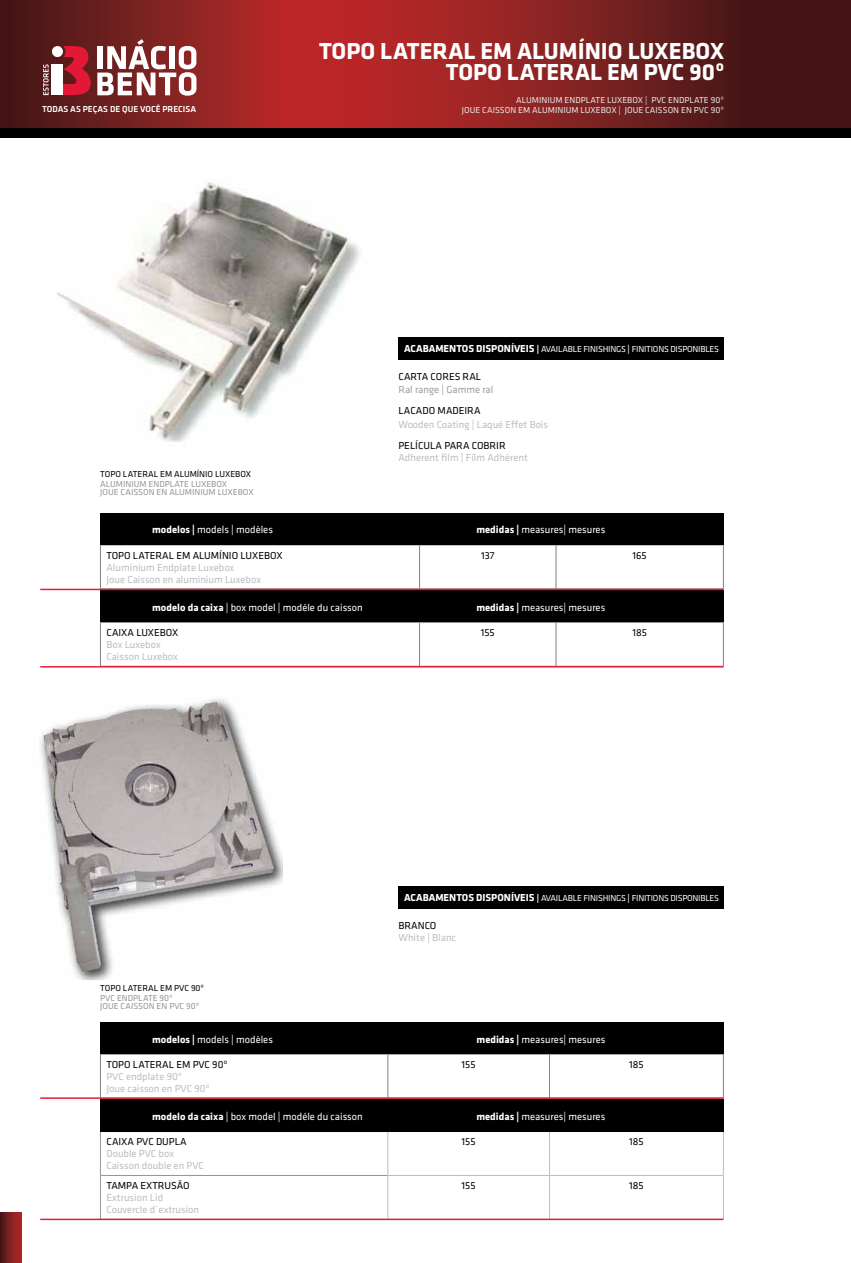
<style>
.page{position:relative;width:851px;height:1263px;background:#fff}
.page>*{position:absolute;margin:0;border:0;box-sizing:border-box;transform-origin:0 0}
.t1{font:700 24px/21px "Klavika";color:#fff;text-align:right}
.t2{font:10.5px/12px "Klavika";color:#bcbec0}
.t3{font:10.5px "Klavika";color:#fff}
.t4{font:10.5px "Klavika";color:#000}
.t5{font:10.5px "Klavika";color:#9d9fa2}
.t6{font:9px "Klavika";letter-spacing:-.025em;color:#fff}
.t7{font:9px "Klavika";color:#e6e7e8}
.t8{font:9px/8.6px "Klavika";color:#939598}
.t9{font:9px "Klavika";color:#000}
.t10{font:500 9px "Klavika";color:#fff}
.s1{font-weight:700;font-size:10.5px}
.s2{font-weight:700}
.s3{font-weight:500}
</style>
<div class="page">
<svg style="left:0;top:1212px;width:21px;height:51px"></svg>
<svg style="left:0;top:0;width:850px;height:129px;background:#7e1f1f"></svg>
<div style="left:0;top:129px;width:850px;height:9px;background:#000"></div>
<svg style="left:43px;top:39px;width:153px;height:57px"></svg>
<hr style="left:100px;top:545px;width:319px;height:1px;background:#808285">
<hr style="left:100px;top:545px;width:1px;height:44px;background:#808285">
<hr style="left:419px;top:545px;width:137px;height:1px;background:#808285">
<hr style="left:419px;top:545px;width:1px;height:44px;background:#808285">
<hr style="left:556px;top:545px;width:167px;height:1px;background:#808285">
<hr style="left:555px;top:545px;width:1px;height:44px;background:#808285">
<hr style="left:723px;top:545px;width:1px;height:44px;background:#808285">
<hr style="left:100px;top:622px;width:319px;height:1px;background:#808285">
<hr style="left:100px;top:622px;width:1px;height:44px;background:#808285">
<hr style="left:419px;top:622px;width:137px;height:1px;background:#808285">
<hr style="left:419px;top:622px;width:1px;height:44px;background:#808285">
<hr style="left:556px;top:622px;width:167px;height:1px;background:#808285">
<hr style="left:555px;top:622px;width:1px;height:44px;background:#808285">
<hr style="left:723px;top:622px;width:1px;height:44px;background:#808285">
<div style="left:100px;top:513px;width:623px;height:32px;background:#000"></div>
<div style="left:100px;top:590px;width:623px;height:32px;background:#000"></div>
<hr style="left:40px;top:589px;width:683px;height:1px;background:#e41d38">
<hr style="left:40px;top:666px;width:683px;height:1px;background:#e41d38">
<img style="left:40px;top:699px;width:243px;height:281px">
<hr style="left:100px;top:1054px;width:287px;height:1px;background:#808285">
<hr style="left:100px;top:1054px;width:1px;height:44px;background:#808285">
<hr style="left:387px;top:1054px;width:162px;height:1px;background:#808285">
<hr style="left:387px;top:1054px;width:1px;height:44px;background:#808285">
<hr style="left:549px;top:1054px;width:174px;height:1px;background:#808285">
<hr style="left:549px;top:1054px;width:1px;height:44px;background:#808285">
<hr style="left:723px;top:1054px;width:1px;height:44px;background:#808285">
<hr style="left:100px;top:1131px;width:287px;height:1px;background:#939598">
<hr style="left:100px;top:1132px;width:1px;height:43px;background:#939598">
<hr style="left:100px;top:1175px;width:287px;height:1px;background:#939598">
<hr style="left:100px;top:1176px;width:1px;height:43px;background:#939598">
<hr style="left:387px;top:1131px;width:162px;height:1px;background:#bcbec0">
<hr style="left:387px;top:1132px;width:1px;height:43px;background:#bcbec0">
<hr style="left:549px;top:1131px;width:174px;height:1px;background:#bcbec0">
<hr style="left:549px;top:1132px;width:1px;height:43px;background:#bcbec0">
<hr style="left:723px;top:1132px;width:1px;height:43px;background:#bcbec0">
<hr style="left:387px;top:1175px;width:162px;height:1px;background:#bcbec0">
<hr style="left:387px;top:1176px;width:1px;height:43px;background:#bcbec0">
<hr style="left:549px;top:1175px;width:174px;height:1px;background:#bcbec0">
<hr style="left:549px;top:1176px;width:1px;height:43px;background:#bcbec0">
<hr style="left:723px;top:1176px;width:1px;height:43px;background:#bcbec0">
<div style="left:100px;top:1022px;width:623px;height:32px;background:#000"></div>
<div style="left:100px;top:1099px;width:623px;height:32px;background:#000"></div>
<hr style="left:40px;top:1097px;width:683px;height:2px;background:#e41d38">
<hr style="left:40px;top:1218px;width:683px;height:2px;background:#e41d38">
<div style="left:398px;top:338px;width:325px;height:22px;background:#000"></div>
<div style="left:398px;top:886px;width:325px;height:22px;background:#000"></div>
<img style="left:57px;top:182px;width:302px;height:260px">
<p class="t10" style="left:42px;top:104px;width:155px">TODAS AS PEÇAS DE QUE VOCÊ PRECISA</p>
<h1 class="t1" style="left:319px;top:41px;width:407px">TOPO LATERAL EM ALUMÍNIO LUXEBOX<br>TOPO LATERAL EM PVC 90º</h1>
<p class="t7" style="left:516px;top:95px;width:209px">ALUMINIUM ENDPLATE LUXEBOX | PVC ENDPLATE 90º</p>
<p class="t7" style="left:462px;top:105px;width:263px">JOUE CAISSON EM ALUMINIUM LUXEBOX | JOUE CAISSON EN PVC 90º</p>
<p class="t9" style="left:100px;top:469px;width:152px">TOPO LATERAL EM ALUMÍNIO LUXEBOX</p>
<p class="t8" style="left:100px;top:479px;width:128px">ALUMINIUM ENDPLATE LUXEBOX</p>
<p class="t8" style="left:100px;top:488px;width:155px">JOUE CAISSON EN ALUMINIUM LUXEBOX</p>
<p class="t6" style="left:404px;top:344px;width:316px"><span class="s1">ACABAMENTOS DISPONÍVEIS</span> <span class="s2">|</span> AVAILABLE FINISHINGS <span class="s3">|</span> FINITIONS DISPONIBLES</p>
<p class="t4" style="left:398px;top:370px;width:84px">CARTA CORES RAL</p>
<p class="t5" style="left:398px;top:384px;width:96px">Ral range | Gamme ral</p>
<p class="t4" style="left:398px;top:405px;width:84px">LACADO MADEIRA</p>
<p class="t2" style="left:398px;top:418px;width:151px">Wooden Coating | Laqué Effet Bois</p>
<p class="t4" style="left:398px;top:439px;width:109px">PELÍCULA PARA COBRIR</p>
<p class="t2" style="left:398px;top:451px;width:131px">Adherent film | Film Adhérent</p>
<p class="t3" style="left:152px;top:524px;width:122px"><span class="s2">modelos |</span> models | modèles</p>
<p class="t3" style="left:476px;top:524px;width:130px"><span class="s2">medidas |</span> measures| mesures</p>
<p class="t4" style="left:106px;top:550px;width:178px">TOPO LATERAL EM ALUMÍNIO LUXEBOX</p>
<p class="t2" style="left:106px;top:562px;width:156px">Aluminium Endplate Luxebox<br>Joue Caisson en aluminium Luxebox</p>
<p class="t4" style="left:481px;top:550px;width:15px">137</p>
<p class="t4" style="left:632px;top:550px;width:16px">165</p>
<p class="t3" style="left:152px;top:602px;width:212px"><span class="s2">modelo da caixa</span> | box model | modéle du caisson</p>
<p class="t3" style="left:476px;top:602px;width:130px"><span class="s2">medidas |</span> measures| mesures</p>
<p class="t4" style="left:106px;top:627px;width:73px">CAIXA LUXEBOX</p>
<p class="t2" style="left:106px;top:639px;width:73px">Box Luxebox<br>Caisson Luxebox</p>
<p class="t9" style="left:100px;top:983px;width:105px">TOPO LATERAL EM PVC 90º</p>
<p class="t8" style="left:100px;top:994px;width:101px">PVC ENDPLATE 90º<br>JOUE CAISSON EN PVC 90º</p>
<p class="t4" style="left:480px;top:627px;width:16px">155</p>
<p class="t4" style="left:632px;top:627px;width:16px">185</p>
<p class="t6" style="left:404px;top:893px;width:316px"><span class="s1">ACABAMENTOS DISPONÍVEIS</span> <span class="s2">|</span> AVAILABLE FINISHINGS <span class="s3">|</span> FINITIONS DISPONIBLES</p>
<p class="t4" style="left:398px;top:920px;width:39px">BRANCO</p>
<p class="t2" style="left:398px;top:932px;width:59px">White | Blanc</p>
<p class="t3" style="left:152px;top:1033px;width:122px"><span class="s2">modelos |</span> models | modèles</p>
<p class="t3" style="left:476px;top:1033px;width:130px"><span class="s2">medidas |</span> measures| mesures</p>
<p class="t4" style="left:106px;top:1059px;width:123px">TOPO LATERAL EM PVC 90º</p>
<p class="t2" style="left:106px;top:1071px;width:105px">PVC endplate 90º<br>Joue caisson en PVC 90º</p>
<p class="t4" style="left:461px;top:1059px;width:16px">155</p>
<p class="t4" style="left:629px;top:1059px;width:16px">185</p>
<p class="t3" style="left:152px;top:1111px;width:212px"><span class="s2">modelo da caixa</span> | box model | modéle du caisson</p>
<p class="t3" style="left:476px;top:1111px;width:130px"><span class="s2">medidas |</span> measures| mesures</p>
<p class="t4" style="left:106px;top:1136px;width:82px">CAIXA PVC DUPLA</p>
<p class="t2" style="left:106px;top:1148px;width:99px">Double PVC box<br>Caisson double en PVC</p>
<p class="t4" style="left:106px;top:1180px;width:85px">TAMPA EXTRUSÃO</p>
<p class="t2" style="left:106px;top:1192px;width:94px">Extrusion Lid<br>Couvercle d´extrusion</p>
<p class="t4" style="left:461px;top:1136px;width:16px">155</p>
<p class="t4" style="left:629px;top:1136px;width:16px">185</p>
<p class="t4" style="left:461px;top:1180px;width:16px">155</p>
<p class="t4" style="left:629px;top:1180px;width:16px">185</p>
</div>
